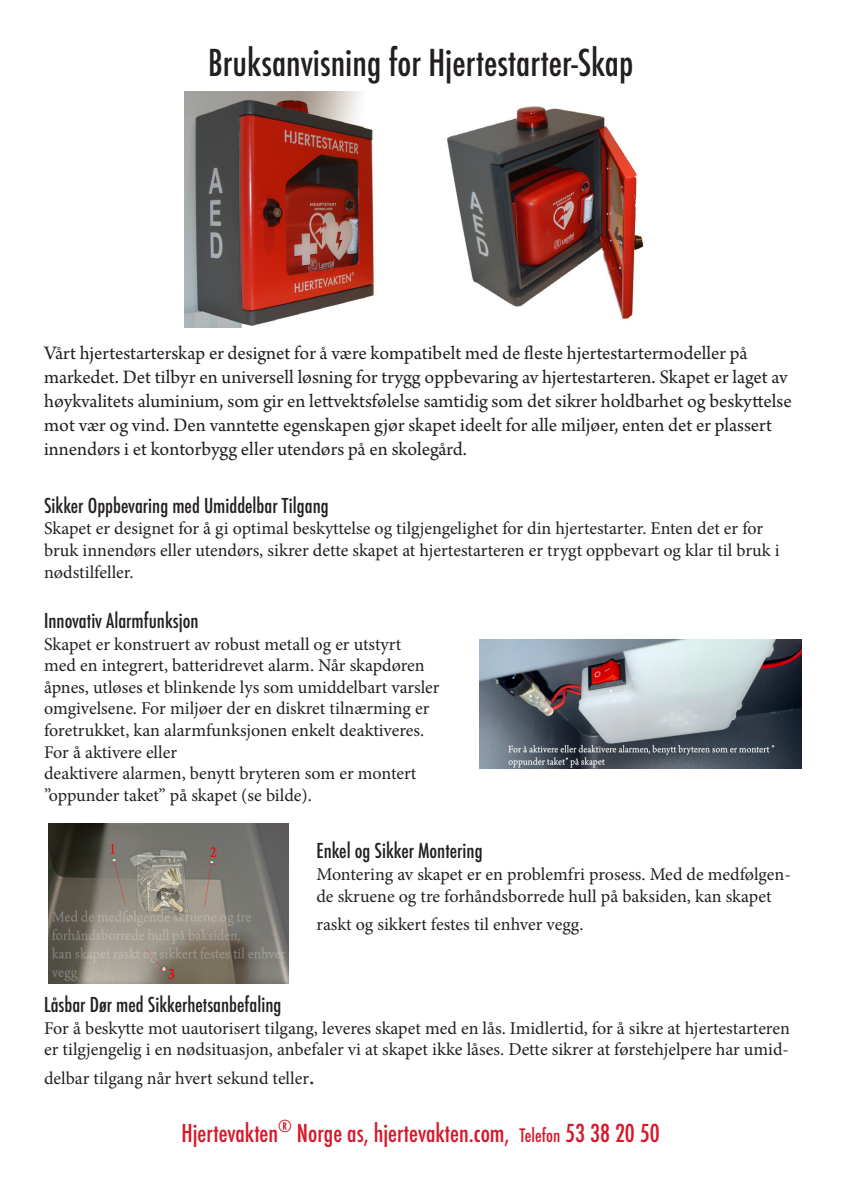
<style>
.page{position:relative;width:845px;height:1191px;background:#fff}
.page>*{position:absolute;margin:0;border:0;box-sizing:border-box;transform-origin:0 0}
.t1{font:500 condensed 36px "Futura";color:#231f20}
.t2{font:500 condensed 24px "Futura";color:#d71729}
.t3{font:20px/24px "Arno Pro";letter-spacing:-.005em;color:#231f20}
.t4{font:500 condensed 20px "Futura";color:#231f20}
.t5{font:18px/21.6px "Minion Pro";color:#231f20}
.s1{font-size:24px}
.s2{font-size:18px}
</style>
<div class="page">
<img style="left:480px;top:639px;width:322px;height:129px">
<img style="left:49px;top:823px;width:239px;height:160px">
<img style="left:185px;top:91px;width:190px;height:236px">
<img style="left:446px;top:106px;width:198px;height:214px">
<p class="t1" style="left:208px;top:39px;width:427px">Bruksanvisning for Hjertestarter-Skap</p>
<p class="t3" style="left:44px;top:342px;width:749px">Vårt hjertestarterskap er designet for å være kompatibelt med de fleste hjertestartermodeller på markedet. Det tilbyr en universell løsning for trygg oppbevaring av hjertestarteren. Skapet er laget av høykvalitets aluminium, som gir en lettvektsfølelse samtidig som det sikrer holdbarhet og beskyttelse mot vær og vind. Den vanntette egenskapen gjør skapet ideelt for alle miljøer, enten det er plassert innendørs i et kontorbygg eller utendørs på en skolegård.</p>
<p class="t4" style="left:44px;top:492px;width:286px">Sikker Oppbevaring med Umiddelbar Tilgang</p>
<p class="t5" style="left:44px;top:518px;width:737px">Skapet er designet for å gi optimal beskyttelse og tilgjengelighet for din hjertestarter. Enten det er for bruk innendørs eller utendørs, sikrer dette skapet at hjertestarteren er trygt oppbevart og klar til bruk i nødstilfeller.</p>
<p class="t4" style="left:44px;top:608px;width:156px">Innovativ Alarmfunksjon</p>
<p class="t5" style="left:44px;top:633px;width:397px">Skapet er konstruert av robust metall og er utstyrt<br>med en integrert, batteridrevet alarm. Når skapdøren åpnes, utløses et blinkende lys som umiddelbart varsler omgivelsene. For miljøer der en diskret tilnærming er foretrukket, kan alarmfunksjonen enkelt deaktiveres.<br>For å aktivere eller</p>
<p class="t5" style="left:44px;top:762px;width:374px">deaktivere alarmen, benytt bryteren som er montert</p>
<p class="t5" style="left:44px;top:784px;width:269px">”oppunder taket” på skapet (se bilde).</p>
<p class="t4" style="left:316px;top:838px;width:168px">Enkel og Sikker Montering</p>
<p class="t5" style="left:316px;top:863px;width:476px">Montering av skapet er en problemfri prosess. Med de medfølgen&shy;de skruene og tre forhåndsborrede hull på baksiden, kan skapet</p>
<p class="t5" style="left:316px;top:914px;width:269px">raskt og sikkert festes til enhver vegg.</p>
<p class="t4" style="left:44px;top:992px;width:239px">Låsbar Dør med Sikkerhetsanbefaling</p>
<p class="t5" style="left:44px;top:1017px;width:747px">For å beskytte mot uautorisert tilgang, leveres skapet med en lås. Imidlertid, for å sikre at hjertestarteren er tilgjengelig i en nødsituasjon, anbefaler vi at skapet ikke låses. Dette sikrer at førstehjelpere har umid-</p>
<p class="t5" style="left:44px;top:1067px;width:272px">delbar tilgang når hvert sekund teller<span class="s1">.</span></p>
<p class="t2" style="left:182px;top:1117px;width:479px">Hjertevakten<sup>®</sup> Norge as, hjertevakten.com, <span class="s2">Telefon</span> 53 38 20 50</p>
</div>
